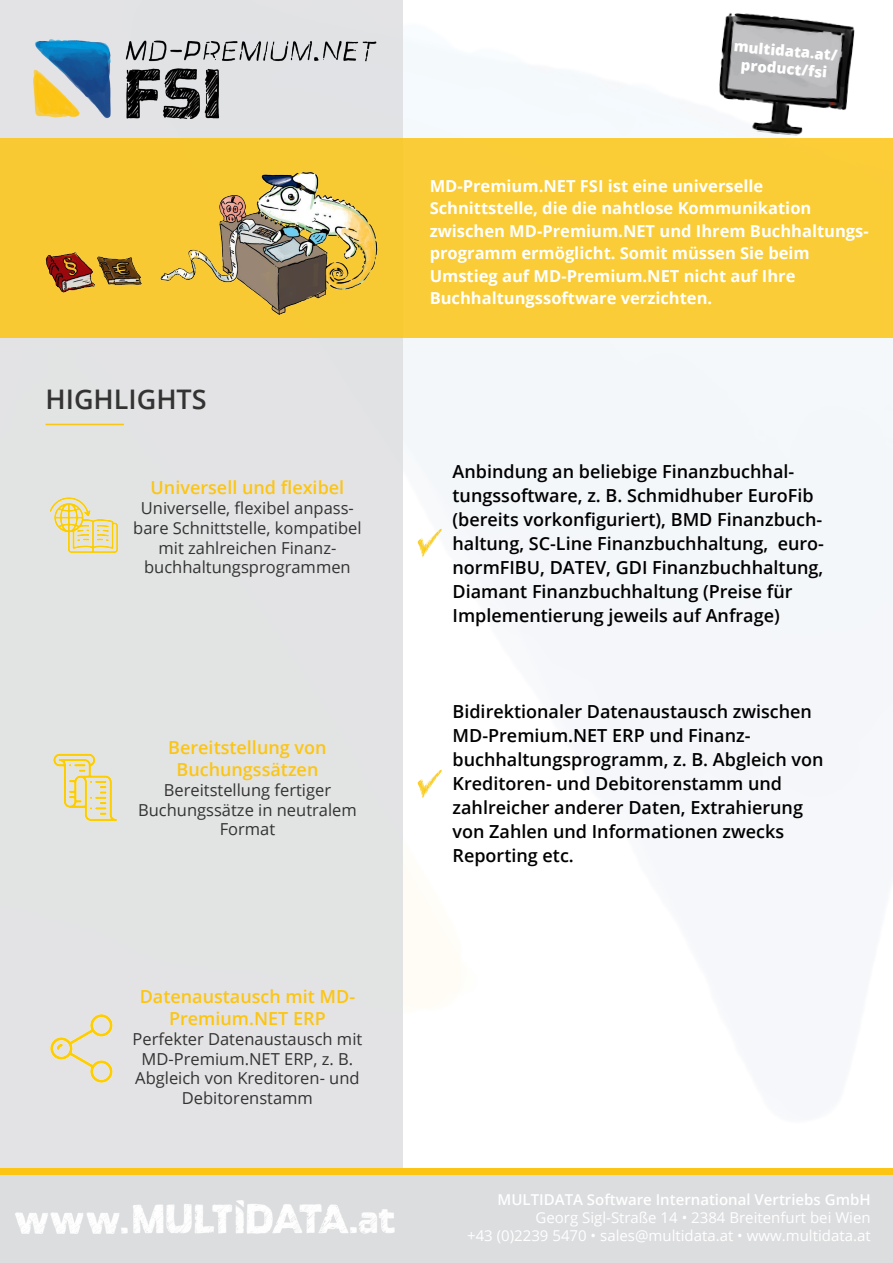
<style>
.page{position:relative;width:893px;height:1263px;background:#fff}
.page>*{position:absolute;margin:0;border:0;box-sizing:border-box;transform-origin:0 0}
.t1{font:600 27px "Open Sans";color:#333}
.t2{font:600 18px/24px "Open Sans";color:#000}
.t3{font:600 18px/21.6px "Open Sans";color:#fcc514;text-align:center}
.t4{font:16.5px/19.8px "Open Sans";color:#333;text-align:center}
.t5{font:700 16.5px/22.5px "Open Sans";color:#fff}
.t6{font:15px "Open Sans";color:#fff}
.t7{font:600 15px "Open Sans";color:#fff}
.t8{font:800 15px "Open Sans";color:#fff}
</style>
<div class="page">
<img style="left:403px;top:40px;width:490px;height:966px">
<div style="left:0;top:1174px;width:893px;height:89px;background:#dcdddf"></div>
<div style="left:0;top:0;width:403px;height:1263px;background:#dcdddf"></div>
<div style="left:0;top:1168px;width:893px;height:6px;background:#fcc514"></div>
<img style="left:15px;top:1200px;width:380px;height:34px">
<div style="left:0;top:138px;width:893px;height:199px;background:#facc37"></div>
<img style="left:33px;top:39px;width:344px;height:80px">
<img style="left:417px;top:529px;width:25px;height:29px">
<img style="left:49px;top:497px;width:69px;height:56px">
<img style="left:50px;top:1014px;width:63px;height:69px">
<hr style="left:45px;top:424px;width:79px;height:1px;background:#fcc514">
<img style="left:417px;top:769px;width:25px;height:29px">
<img style="left:709px;top:13px;width:154px;height:125px">
<img style="left:53px;top:753px;width:64px;height:69px">
<img style="left:45px;top:172px;width:333px;height:143px">
<p class="t1" style="left:45px;top:381px;width:163px">HIGHLIGHTS</p>
<p class="t3" style="left:151px;top:476px;width:195px">Universell und flexibel</p>
<p class="t4" style="left:133px;top:498px;width:230px">Universelle, flexibel anpass&shy;bare Schnittstelle, kompatibel mit zahlreichen Finanz-</p>
<p class="t4" style="left:144px;top:557px;width:208px">buchhaltungsprogrammen</p>
<p class="t3" style="left:168px;top:737px;width:160px">Bereitstellung von</p>
<p class="t3" style="left:176px;top:758px;width:143px">Buchungssätzen</p>
<p class="t4" style="left:164px;top:779px;width:169px">Bereitstellung fertiger</p>
<p class="t4" style="left:138px;top:799px;width:220px">Buchungssätze in neutralem<br>Format</p>
<p class="t3" style="left:140px;top:986px;width:217px">Datenaustausch mit MD-<br>Premium.NET ERP</p>
<p class="t4" style="left:133px;top:1028px;width:231px">Perfekter Datenaustausch mit<br>MD-Premium.NET ERP, z. B.<br>Abgleich von Kreditoren- und<br>Debitorenstamm</p>
<p class="t8" style="left:735px;top:35px;width:106px;rotate:5deg">multidata.at/</p>
<p class="t8" style="left:742px;top:53px;width:88px;rotate:5deg">product/fsi</p>
<p class="t5" style="left:430px;top:174px;width:335px">MD-Premium.NET FSI ist eine universelle</p>
<p class="t5" style="left:430px;top:197px;width:383px">Schnittstelle, die die nahtlose Kommunikation</p>
<p class="t5" style="left:430px;top:219px;width:441px">zwischen MD-Premium.NET und Ihrem Buchhaltungs&shy;programm ermöglicht. Somit müssen Sie beim</p>
<p class="t5" style="left:430px;top:264px;width:367px">Umstieg auf MD-Premium.NET nicht auf Ihre</p>
<p class="t5" style="left:430px;top:287px;width:284px">Buchhaltungssoftware verzichten.</p>
<p class="t2" style="left:452px;top:459px;width:373px">Anbindung an beliebige Finanzbuchhal&shy;tungssoftware, z. B. Schmidhuber EuroFib (bereits vorkonfiguriert), BMD Finanzbuch&shy;haltung, SC-Line Finanzbuchhaltung, euro&shy;normFIBU, DATEV, GDI Finanzbuchhaltung, Diamant Finanzbuchhaltung (Preise für Implementierung jeweils auf Anfrage)</p>
<p class="t2" style="left:452px;top:699px;width:361px">Bidirektionaler Datenaustausch zwischen</p>
<p class="t2" style="left:452px;top:723px;width:299px">MD-Premium.NET ERP und Finanz-</p>
<p class="t2" style="left:452px;top:747px;width:373px">buchhaltungsprogramm, z. B. Abgleich von<br>Kreditoren- und Debitorenstamm und</p>
<p class="t2" style="left:452px;top:795px;width:352px">zahlreicher anderer Daten, Extrahierung von Zahlen und Informationen zwecks<br>Reporting etc.</p>
<p class="t7" style="left:498px;top:1189px;width:375px">MULTIDATA Software International Vertriebs GmbH</p>
<p class="t6" style="left:535px;top:1207px;width:337px">Georg Sigl-Straße 14 • 2384 Breitenfurt bei Wien</p>
<p class="t6" style="left:467px;top:1225px;width:405px">+43 (0)2239 5470 • sales@multidata.at • www.multidata.at</p>
</div>
